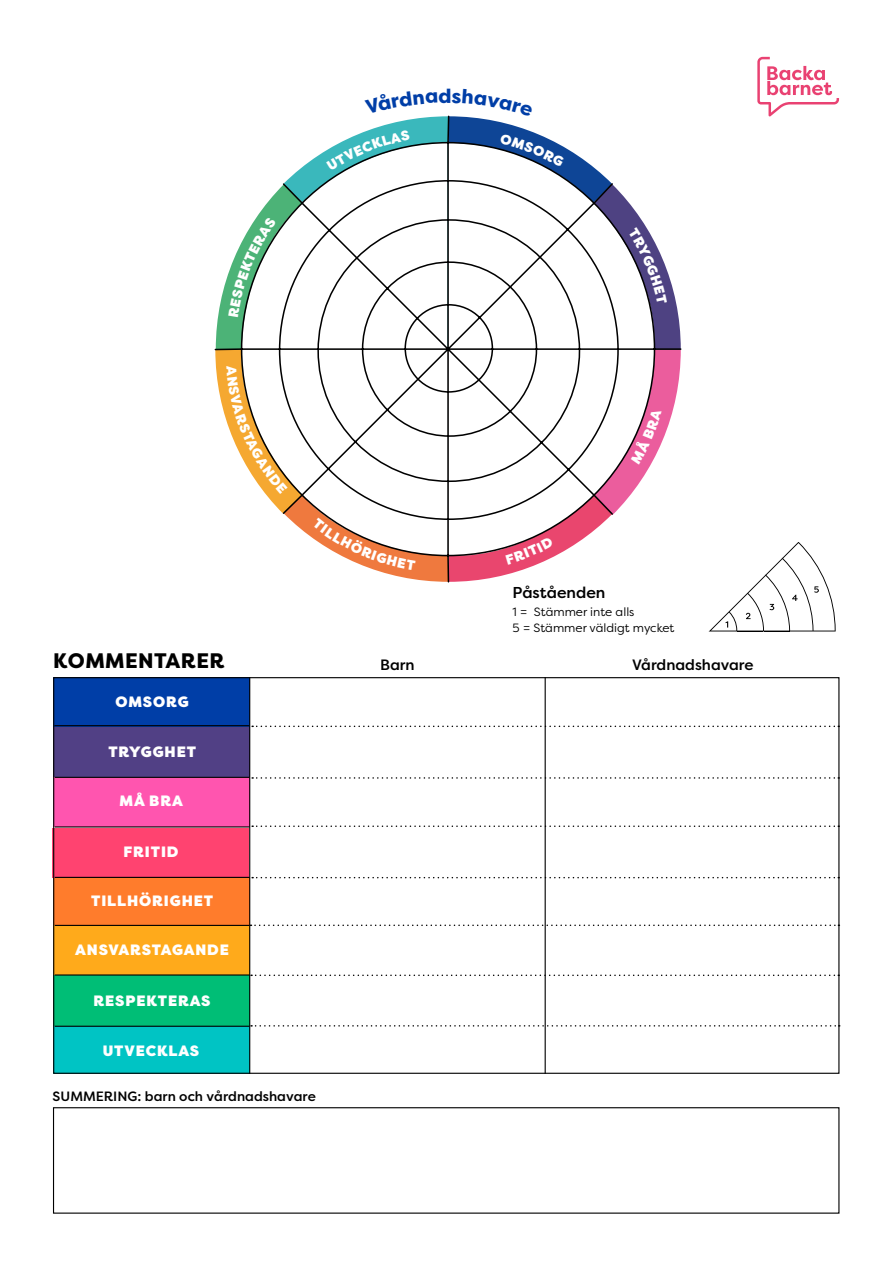
<style>
.page{position:relative;width:893px;height:1263px;background:#fff}
.page>*{position:absolute;margin:0;border:0;box-sizing:border-box;transform-origin:0 0}
.t1{font:800 21px "Filson Pro";letter-spacing:.02em;color:#000}
.t2{font:800 19.65px "Filson Pro";color:#003ea7}
.t3{font:500 15.75px "Filson Pro";color:#000}
.t4{font:900 15px "Filson Pro";letter-spacing:.06em;color:#fff}
.t5{font:500 15px "Filson Pro";color:#000}
.t6{font:500 13.5px "Filson Pro";color:#000}
.t7{font:12px/15.9px "Filson Pro";color:#000}
</style>
<div class="page">
<svg style="left:757px;top:57px;width:82px;height:59px"></svg>
<svg style="left:709px;top:542px;width:127px;height:90px"></svg>
<div style="left:53px;top:1026px;width:196px;height:47px;background:#00c4c4"></div>
<div style="left:53px;top:974px;width:196px;height:52px;background:#00be76"></div>
<div style="left:53px;top:925px;width:196px;height:50px;background:#ffaa1b"></div>
<div style="left:53px;top:877px;width:196px;height:48px;background:#ff7c2c"></div>
<div style="left:53px;top:828px;width:196px;height:49px;background:#ff4370"></div>
<div style="left:54px;top:777px;width:196px;height:50px;background:#ff55af"></div>
<div style="left:53px;top:725px;width:196px;height:52px;background:#514085"></div>
<div style="left:53px;top:677px;width:196px;height:50px;background:#003ea7"></div>
<svg style="left:252px;top:725px;width:587px;height:2px"></svg>
<svg style="left:252px;top:777px;width:587px;height:2px"></svg>
<svg style="left:252px;top:825px;width:587px;height:2px"></svg>
<svg style="left:252px;top:877px;width:587px;height:1px"></svg>
<svg style="left:250px;top:924px;width:589px;height:2px"></svg>
<svg style="left:251px;top:974px;width:588px;height:2px"></svg>
<svg style="left:251px;top:1025px;width:589px;height:1px"></svg>
<hr style="left:249px;top:677px;width:1px;height:397px;background:#000">
<hr style="left:54px;top:725px;width:195px;height:1px;background:#000">
<hr style="left:55px;top:777px;width:195px;height:1px;background:#000">
<hr style="left:55px;top:826px;width:195px;height:1px;background:#000">
<hr style="left:55px;top:877px;width:195px;height:1px;background:#000">
<hr style="left:55px;top:925px;width:195px;height:1px;background:#000">
<hr style="left:55px;top:974px;width:195px;height:1px;background:#000">
<hr style="left:55px;top:1026px;width:195px;height:1px;background:#000">
<div style="left:53px;top:1107px;width:786px;height:107px;border:1px solid #000"></div>
<hr style="left:545px;top:677px;width:1px;height:397px;background:#000">
<svg style="left:215px;top:115px;width:466px;height:467px"></svg>
<h2 class="t2" style="left:438px;top:84px;width:15px">d</h2>
<p class="t3" style="left:513px;top:581px;width:94px">Påståenden</p>
<p class="t7" style="left:513px;top:603px;width:163px">1 = Stämmer inte alls<br>5 = Stämmer väldigt mycket</p>
<h1 class="t1" style="left:53px;top:647px;width:173px">KOMMENTARER</h1>
<p class="t5" style="left:380px;top:654px;width:36px">Barn</p>
<p class="t5" style="left:632px;top:654px;width:123px">Vårdnadshavare</p>
<p class="t4" style="left:115px;top:693px;width:75px">OMSORG</p>
<p class="t4" style="left:108px;top:743px;width:89px">TRYGGHET</p>
<p class="t4" style="left:119px;top:792px;width:65px">MÅ BRA</p>
<p class="t4" style="left:123px;top:843px;width:57px">FRITID</p>
<p class="t4" style="left:91px;top:892px;width:124px">TILLHÖRIGHET</p>
<p class="t4" style="left:75px;top:940px;width:155px">ANSVARSTAGANDE</p>
<p class="t4" style="left:93px;top:991px;width:119px">RESPEKTERAS</p>
<p class="t4" style="left:103px;top:1041px;width:98px">UTVECKLAS</p>
<p class="t6" style="left:53px;top:1088px;width:265px">SUMMERING: barn och vårdnadshavare</p>
</div>
